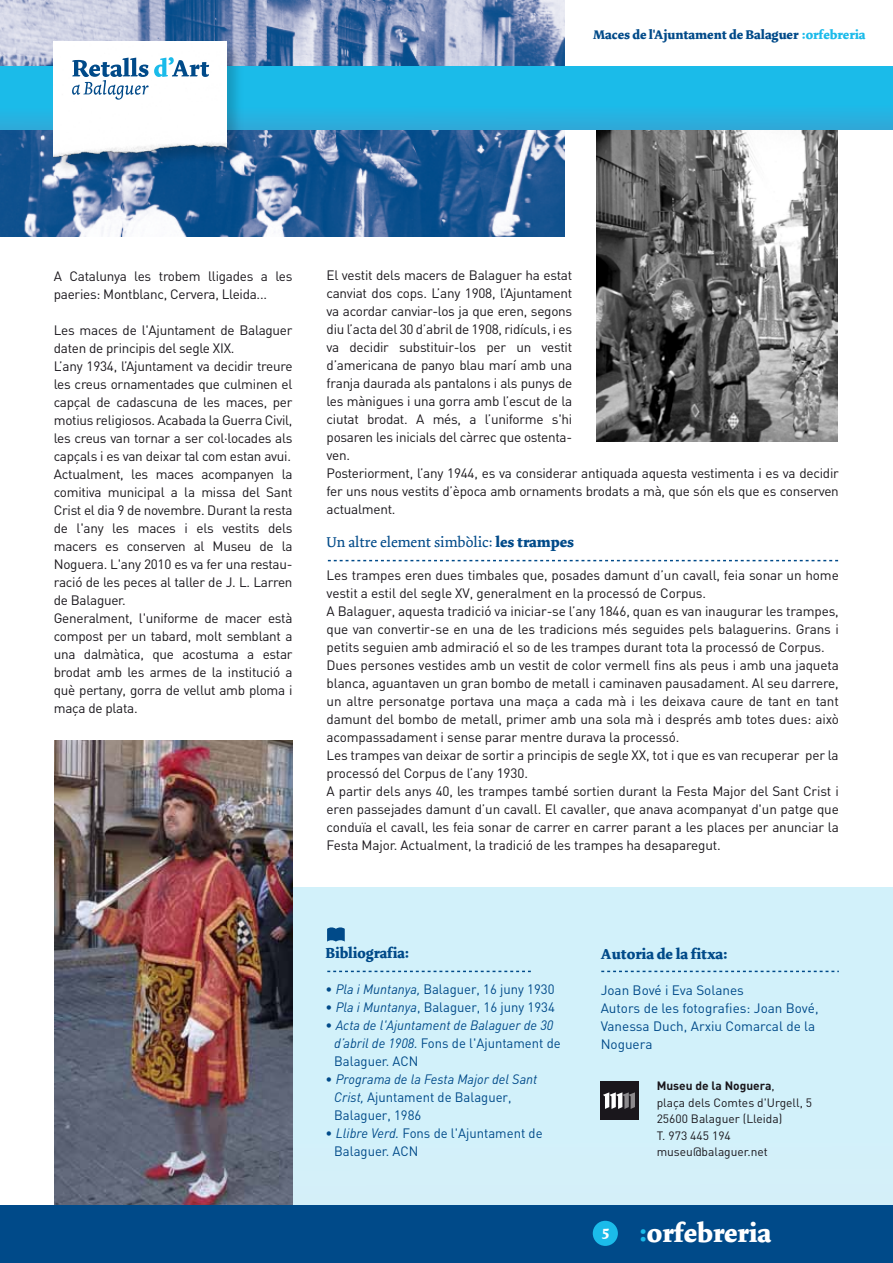
<style>
.page{position:relative;width:893px;height:1263px;background:#fff}
.page>*{position:absolute;margin:0;border:0;box-sizing:border-box;transform-origin:0 0}
.t1{font:700 27px "Dolly";color:#fff}
.t2{font:15px "Dolly";color:#004a89}
.t3{font:700 15px "Dolly";color:#004a89}
.t4{font:13.5px/18px "DIN";letter-spacing:-.02em;color:#1a171c}
.t5{font:13.5px/18px "DIN";color:#004a89}
.t6{font:italic 13.5px/18px "DIN";color:#004a89}
.t7{font:700 13.05px "Dolly";color:#004a89}
.t8{font:12px/16.5px "DIN";color:#1a171c}
.s1{color:#1bbbea}
.s2{font-weight:700}
.s3{font-style:italic}
.s4{font-style:normal}
</style>
<div class="page">
<div style="left:55px;top:887px;width:838px;height:376px;background:#d2f1fa"></div>
<img style="left:54px;top:741px;width:238px;height:464px">
<div style="left:0;top:1205px;width:893px;height:58px;background:#004a89"></div>
<div style="left:593px;top:1221px;width:25px;height:25px;background:#1bbbea;border-radius:50%"></div>
<div style="left:600px;top:1081px;width:39px;height:39px;background:#1a171c"></div>
<svg style="left:603px;top:1092px;width:32px;height:17px"></svg>
<svg style="left:327px;top:971px;width:204px;height:1px"></svg>
<svg style="left:601px;top:971px;width:238px;height:1px"></svg>
<svg style="left:327px;top:927px;width:18px;height:14px"></svg>
<svg style="left:328px;top:560px;width:511px;height:1px"></svg>
<img style="left:596px;top:130px;width:241px;height:312px">
<img style="left:0;top:0;width:565px;height:237px">
<div style="left:0;top:66px;width:893px;height:64px;background:linear-gradient(to bottom,#15c0ee,#29afde)"></div>
<img style="left:49px;top:0;width:370px;height:193px">
<img style="left:54px;top:42px;width:172px;height:129px">
<svg style="left:72px;top:57px;width:137px;height:43px"></svg>
<p class="t7" style="left:593px;top:27px;width:274px">Maces de l'Ajuntament de Balaguer <span class="s1">:orfebreria</span></p>
<p class="t4" style="left:54px;top:266px;width:240px">A Catalunya les trobem lligades a les paeries: Montblanc, Cervera, Lleida...</p>
<p class="t4" style="left:54px;top:320px;width:240px">Les maces de l'Ajuntament de Balaguer daten de principis del segle XIX.<br>L’any 1934, l’Ajuntament va decidir treure les creus ornamentades que culminen el capçal de cadascuna de les maces, per motius religiosos. Acabada la Guerra Civil, les creus van tornar a ser col·locades als capçals i es van deixar tal com estan avui.<br>Actualment, les maces acompanyen la comitiva municipal a la missa del Sant Crist el dia 9 de novembre. Durant la resta de l'any les maces i els vestits dels macers es conserven al Museu de la Noguera. L'any 2010 es va fer una restau&shy;ració de les peces al taller de J. L. Larren de Balaguer.<br>Generalment, l'uniforme de macer està compost per un tabard, molt semblant a una dalmàtica, que acostuma a estar brodat amb les armes de la institució a què pertany, gorra de vellut amb ploma i maça de plata.</p>
<p class="t4" style="left:327px;top:266px;width:514px">El vestit dels macers de Balaguer ha estat<br>canviat dos cops. L’any 1908, l’Ajuntament<br>va acordar canviar-los ja que eren, segons<br>diu l’acta del 30 d’abril de 1908, ridículs, i es<br>va decidir substituir-los per un vestit<br>d’americana de panyo blau marí amb una<br>franja daurada als pantalons i als punys de<br>les mànigues i una gorra amb l’escut de la<br>ciutat brodat. A més, a l’uniforme s'hi<br>posaren les inicials del càrrec que ostenta-<br>ven.<br>Posteriorment, l’any 1944, es va considerar antiquada aquesta vestimenta i es va decidir fer uns nous vestits d’època amb ornaments brodats a mà, que són els que es conserven actualment.</p>
<p class="t2" style="left:327px;top:533px;width:249px">Un altre element simbòlic: <span class="s2">les trampes</span></p>
<p class="t4" style="left:327px;top:566px;width:514px">Les trampes eren dues timbales que, posades damunt d’un cavall, feia sonar un home vestit a estil del segle XV, generalment en la processó de Corpus.<br>A Balaguer, aquesta tradició va iniciar-se l’any 1846, quan es van inaugurar les trampes, que van convertir-se en una de les tradicions més seguides pels balaguerins. Grans i petits seguien amb admiració el so de les trampes durant tota la processó de Corpus.<br>Dues persones vestides amb un vestit de color vermell fins als peus i amb una jaqueta blanca, aguantaven un gran bombo de metall i caminaven pausadament. Al seu darrere, un altre personatge portava una maça a cada mà i les deixava caure de tant en tant damunt del bombo de metall, primer amb una sola mà i després amb totes dues: això acompassadament i sense parar mentre durava la processó.<br>Les trampes van deixar de sortir a principis de segle XX, tot i que es van recuperar per la processó del Corpus de l’any 1930.<br>A partir dels anys 40, les trampes també sortien durant la Festa Major del Sant Crist i eren passejades damunt d’un cavall. El cavaller, que anava acompanyat d'un patge que conduïa el cavall, les feia sonar de carrer en carrer parant a les places per anunciar la Festa Major. Actualment, la tradició de les trampes ha desaparegut.</p>
<p class="t3" style="left:325px;top:944px;width:85px">Bibliografia:</p>
<p class="t5" style="left:325px;top:980px;width:231px">• <span class="s3">Pla i Muntanya,</span> Balaguer, 16 juny 1930</p>
<p class="t5" style="left:325px;top:998px;width:231px">• <span class="s3">Pla i Muntanya</span>, Balaguer, 16 juny 1934</p>
<p class="t6" style="left:334px;top:1016px;width:228px;text-indent:-9px"><span class="s4">•</span> Acta de l'Ajuntament de Balaguer de 30 d’abril de 1908. <span class="s4">Fons de l'Ajuntament de<br>Balaguer. ACN</span></p>
<p class="t5" style="left:334px;top:1070px;width:205px;text-indent:-9px">• <span class="s3">Programa de la Festa Major del Sant<br>Crist,</span> Ajuntament de Balaguer,<br>Balaguer, 1986</p>
<p class="t5" style="left:334px;top:1124px;width:210px;text-indent:-9px">• <span class="s3">Llibre Verd.</span> Fons de l'Ajuntament de<br>Balaguer. ACN</p>
<p class="t3" style="left:601px;top:945px;width:128px">Autoria de la fitxa:</p>
<p class="t5" style="left:601px;top:981px;width:219px">Joan Bové i Eva Solanes<br>Autors de les fotografies: Joan Bové,<br>Vanessa Duch, Arxiu Comarcal de la<br>Noguera</p>
<p class="t8" style="left:657px;top:1077px;width:157px"><span class="s2">Museu de la Noguera</span>,<br>plaça dels Comtes d'Urgell, 5<br>25600 Balaguer (Lleida)<br>T. 973 445 194 museu@balaguer.net</p>
<h1 class="t1" style="left:602px;top:1216px;width:171px"><sup>5</sup> <span class="s1">:</span>orfebreria</h1>
</div>
